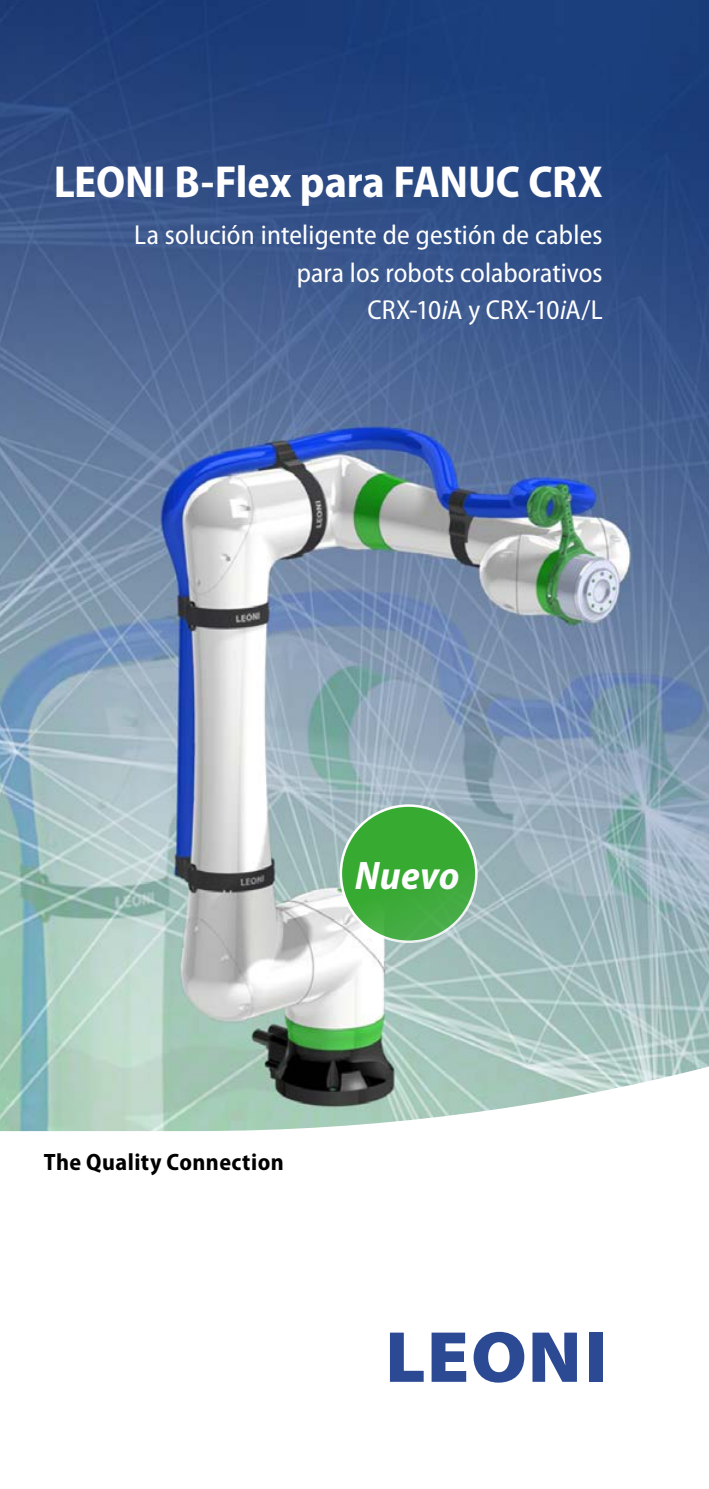
<style>
.page{position:relative;width:709px;height:1489px;background:#fff}
.page>*{position:absolute;margin:0;border:0;box-sizing:border-box;transform-origin:0 0}
.t1{font:700 semi-condensed 45px "Myriad Pro";letter-spacing:-.005em;color:#fff}
.t2{font:italic 700 semi-condensed 40px "Myriad Pro";letter-spacing:.005em;color:#fff}
.t3{font:semi-condensed 27.5px/37.5px "Myriad Pro";letter-spacing:.005em;color:#fff;text-align:right}
.t4{font:700 semi-condensed 23.75px "Myriad Pro";letter-spacing:.02em;color:#000}
.s1{font-style:italic}
</style>
<div class="page">
<img style="left:0;top:0;width:709px;height:1130px">
<svg style="left:390px;top:1332px;width:33px;height:49px"></svg>
<svg style="left:431px;top:1332px;width:35px;height:49px"></svg>
<svg style="left:473px;top:1331px;width:51px;height:51px"></svg>
<svg style="left:532px;top:1332px;width:45px;height:49px"></svg>
<div style="left:588px;top:1332px;width:14px;height:49px;background:#2c4994"></div>
<svg style="left:341px;top:805px;width:135px;height:136px;background:#41ad3d"></svg>
<h1 class="t1" style="left:54px;top:152px;width:550px">LEONI B-Flex para FANUC CRX</h1>
<p class="t3" style="left:134px;top:216px;width:470px">La solución inteligente de gestión de cables para los robots colaborativos<br>CRX-10<span class="s1">i</span>A y CRX-10<span class="s1">i</span>A/L</p>
<h2 class="t2" style="left:355px;top:849px;width:106px">Nuevo</h2>
<p class="t4" style="left:44px;top:1146px;width:241px">The Quality Connection</p>
</div>
